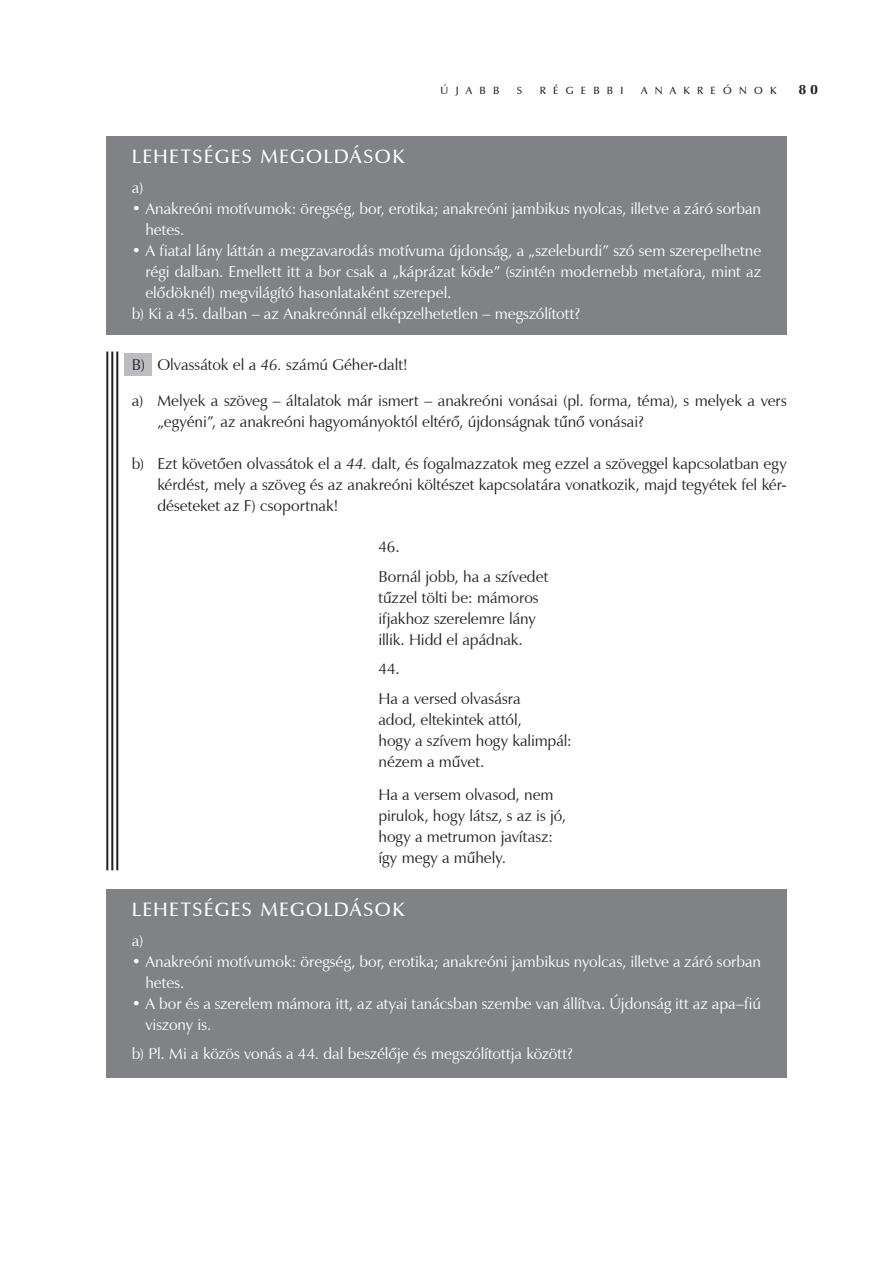
<style>
.page{position:relative;width:893px;height:1263px;background:#fff}
.page>*{position:absolute;margin:0;border:0;box-sizing:border-box;transform-origin:0 0}
.t1{font:19.5px "Zapf Humanist 601 Dm PFL";letter-spacing:.07em;color:#fff}
.t2{font:15.75px/21px "Zapf Humanist 601 PFL";color:#231f20}
.t3{font:15.75px/21px "Zapf Humanist 601 PFL";color:#fff}
.t4{font:13.5px "Zapf Humanist 601 Ult PFL";color:#231f20}
.t5{font:10.5px "Zapf Humanist 601 Dm PFL";letter-spacing:.7em;color:#231f20}
.s1{font-style:italic}
</style>
<div class="page">
<div style="left:106px;top:889px;width:681px;height:188px;background:#808285"></div>
<div style="left:124px;top:353px;width:28px;height:22px;background:#bcbdc0"></div>
<div style="left:106px;top:136px;width:681px;height:198px;background:#808285"></div>
<hr style="left:116px;top:351px;width:2px;height:519px;background:#231f20">
<hr style="left:111px;top:351px;width:2px;height:519px;background:#231f20">
<hr style="left:106px;top:351px;width:2px;height:519px;background:#231f20">
<p class="t5" style="left:441px;top:84px;width:60px">ÚJABB</p>
<p class="t5" style="left:517px;top:84px;width:7px">S</p>
<p class="t5" style="left:540px;top:84px;width:85px">RÉGEBBI</p>
<p class="t5" style="left:641px;top:84px;width:137px">ANAKREÓNOK</p>
<p class="t4" style="left:799px;top:81px;width:20px">8 0</p>
<p class="t1" style="left:132px;top:145px;width:274px">LEHETSÉGES MEGOLDÁSOK</p>
<p class="t3" style="left:132px;top:177px;width:13px">a)</p>
<p class="t3" style="left:145px;top:198px;width:617px;text-indent:-14px">• Anakreóni motívumok: öregség, bor, erotika; anakreóni jambikus nyolcas, illetve a záró sorban hetes.</p>
<p class="t3" style="left:132px;top:240px;width:631px">• A fiatal lány láttán a megzavarodás motívuma újdonság, a „szeleburdi” szó sem szerepelhetne</p>
<p class="t3" style="left:145px;top:261px;width:617px">régi dalban. Emellett itt a bor csak a „káprázat köde” (szintén modernebb metafora, mint az</p>
<p class="t3" style="left:145px;top:282px;width:308px">elődöknél) megvilágító hasonlataként szerepel.</p>
<p class="t3" style="left:132px;top:303px;width:450px">b) Ki a 45. dalban – az Anakreónnál elképzelhetetlen – megszólított?</p>
<p class="t2" style="left:132px;top:354px;width:278px">B) Olvassátok el a <span class="s1">46.</span> számú Géher-dalt!</p>
<p class="t2" style="left:157px;top:390px;width:631px;text-indent:-26px">a) Melyek a szöveg – általatok már ismert – anakreóni vonásai (pl. forma, téma), s melyek a vers „egyéni”, az anakreóni hagyományoktól eltérő, újdonságnak tűnő vonásai?</p>
<p class="t2" style="left:157px;top:453px;width:631px;text-align:justify;text-indent:-26px">b) Ezt követően olvassátok el a <span class="s1">44.</span> dalt, és fogalmazzatok meg ezzel a szöveggel kapcsolatban egy kérdést, mely a szöveg és az anakreóni költészet kapcsolatára vonatkozik, majd tegyétek fel kér&shy;déseteket az F) csoportnak!</p>
<p class="t2" style="left:378px;top:532px;width:171px;line-height:29.5px">46.<br>Bornál jobb, ha a szívedet</p>
<p class="t2" style="left:378px;top:587px;width:162px">tűzzel tölti be: mámoros ifjakhoz szerelemre lány illik. Hidd el apádnak.</p>
<p class="t2" style="left:378px;top:654px;width:144px;line-height:29.5px">44.<br>Ha a versed olvasásra</p>
<p class="t2" style="left:378px;top:709px;width:195px">adod, eltekintek attól,<br>hogy a szívem hogy kalimpál: nézem a művet.</p>
<p class="t2" style="left:378px;top:784px;width:189px">Ha a versem olvasod, nem pirulok, hogy látsz, s az is jó, hogy a metrumon javítasz: így megy a műhely.</p>
<p class="t1" style="left:132px;top:897px;width:274px">LEHETSÉGES MEGOLDÁSOK</p>
<p class="t3" style="left:132px;top:930px;width:13px">a)</p>
<p class="t3" style="left:145px;top:951px;width:617px;text-indent:-14px">• Anakreóni motívumok: öregség, bor, erotika; anakreóni jambikus nyolcas, illetve a záró sorban hetes.</p>
<p class="t3" style="left:145px;top:993px;width:617px;text-indent:-14px">• A bor és a szerelem mámora itt, az atyai tanácsban szembe van állítva. Újdonság itt az apa–fiú viszony is.</p>
<p class="t3" style="left:132px;top:1043px;width:442px">b) Pl. Mi a közös vonás a 44. dal beszélője és megszólítottja között?</p>
</div>
